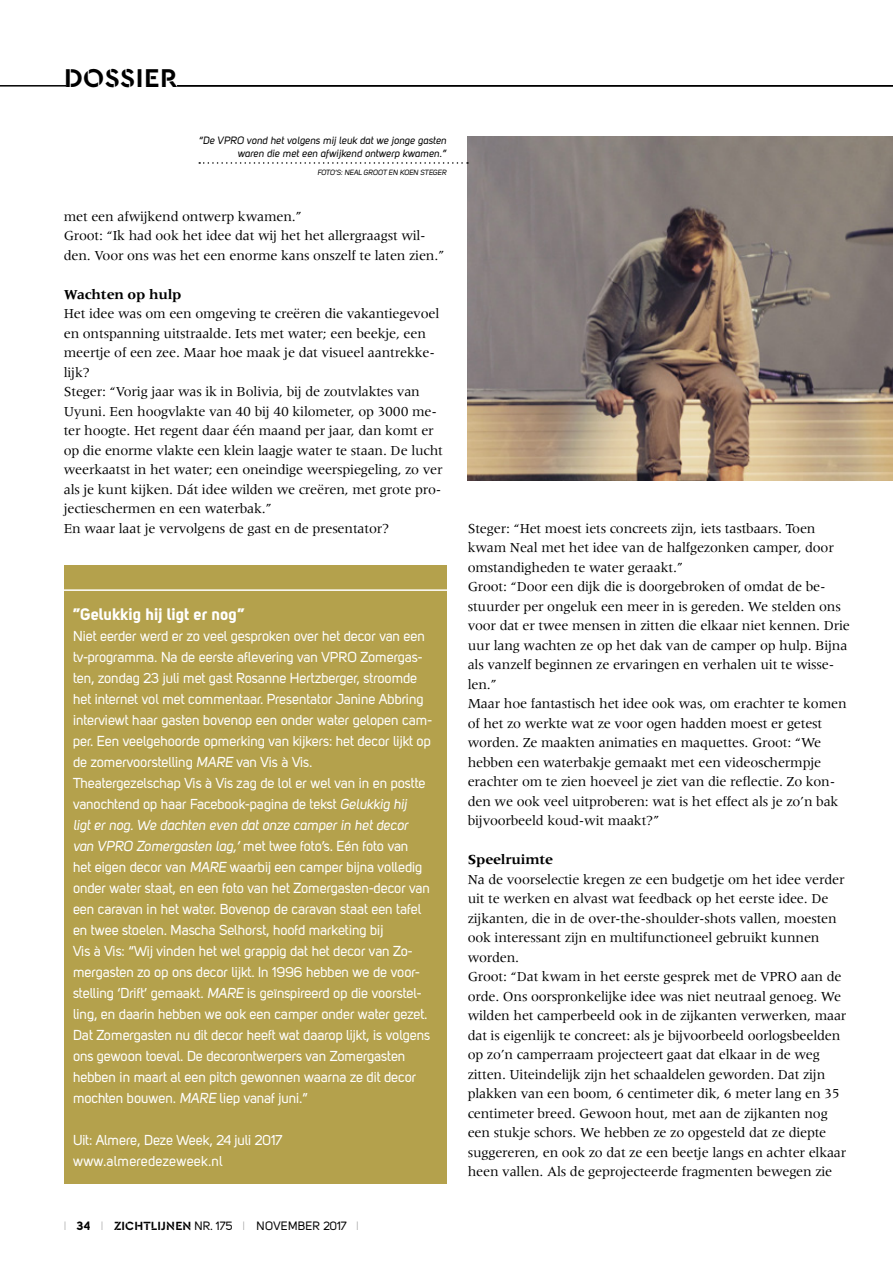
<style>
.page{position:relative;width:893px;height:1263px;background:#fff}
.page>*{position:absolute;margin:0;border:0;box-sizing:border-box;transform-origin:0 0}
.t1{font:700 27px "Cera Stencil PRO";letter-spacing:.02em;color:#000}
.t2{font:16.5px "Uni Sans Bold";letter-spacing:.01em;color:#fff}
.t3{font:14.25px/19.5px "Meridien";letter-spacing:-.015em;color:#000}
.t4{font:14.25px/21px "Uni Sans Regular";letter-spacing:-.01em;color:#fff}
.t5{font:14.25px "Uni Sans Regular Italic";letter-spacing:-.01em;color:#fff}
.t6{font:700 14.25px "Meridien";letter-spacing:-.015em;color:#000}
.t7{font:12px "Uni Sans Regular";letter-spacing:.01em;color:#000}
.t8{font:10.5px/12.6px "Uni Sans Regular Italic";color:#000;text-align:right}
.t9{font:7.5px "Uni Sans Regular Italic";letter-spacing:-.01em;color:#000}
.s1{font-family:"Uni Sans Regular Italic"}
.s2{font-family:"Uni Sans Light";color:#878787}
.s3{font-family:"Uni Sans Bold"}
.s4{font-family:"Cera Stencil PRO";font-weight:700;font-size:12.45px}
</style>
<div class="page">
<div style="left:64px;top:565px;width:382px;height:618px;background:#b4a14c"></div>
<hr style="left:0;top:85px;width:66px;height:2px;background:#000">
<hr style="left:177px;top:85px;width:716px;height:2px;background:#000">
<hr style="left:61px;top:589px;width:393px;height:2px;background:#fff">
<img style="left:468px;top:136px;width:425px;height:344px">
<svg style="left:199px;top:162px;width:269px;height:2px"></svg>
<h1 class="t1" style="left:64px;top:60px;width:115px">DOSSIER</h1>
<p class="t8" style="left:198px;top:134px;width:250px">“De VPRO vond het volgens mij leuk dat we jonge gasten waren die met een afwijkend ontwerp kwamen.”</p>
<p class="t9" style="left:317px;top:168px;width:131px">FOTO’S: NEAL GROOT EN KOEN STEGER</p>
<p class="t3" style="left:64px;top:207px;width:382px">met een afwijkend ontwerp kwamen.”<br>Groot: “Ik had ook het idee dat wij het het allergraagst wil&shy;den. Voor ons was het een enorme kans onszelf te laten zien.”</p>
<p class="t6" style="left:64px;top:286px;width:119px">Wachten op hulp</p>
<p class="t3" style="left:64px;top:304px;width:381px">Het idee was om een omgeving te creëren die vakantiegevoel en ontspanning uitstraalde. Iets met water; een beekje, een meertje of een zee. Maar hoe maak je dat visueel aantrekke&shy;lijk?<br>Steger: “Vorig jaar was ik in Bolivia, bij de zoutvlaktes van Uyuni. Een hoogvlakte van 40 bij 40 kilometer, op 3000 me&shy;ter hoogte. Het regent daar één maand per jaar, dan komt er op die enorme vlakte een klein laagje water te staan. De lucht weerkaatst in het water; een oneindige weerspiegeling, zo ver als je kunt kijken. Dát idee wilden we creëren, met grote pro&shy;jectieschermen en een waterbak.”<br>En waar laat je vervolgens de gast en de presentator?</p>
<p class="t2" style="left:73px;top:604px;width:173px">”Gelukkig hij ligt er nog”</p>
<p class="t4" style="left:73px;top:625px;width:361px">Niet eerder werd er zo veel gesproken over het decor van een tv-programma. Na de eerste aflevering van VPRO Zomergas&shy;ten, zondag 23 juli met gast Rosanne Hertzberger, stroomde het internet vol met commentaar. Presentator Janine Abbring interviewt haar gasten bovenop een onder water gelopen cam&shy;per. Een veelgehoorde opmerking van kijkers: het decor lijkt op de zomervoorstelling <span class="s1">MARE</span> van Vis à Vis.<br>Theatergezelschap Vis à Vis zag de lol er wel van in en postte vanochtend op haar Facebook-pagina de tekst <span class="s1">Gelukkig hij</span></p>
<p class="t5" style="left:73px;top:816px;width:337px">ligt er nog. We dachten even dat onze camper in het decor</p>
<p class="t4" style="left:73px;top:835px;width:359px"><span class="s1">van VPRO Zomergasten lag,’</span> met twee foto’s. Eén foto van het eigen decor van <span class="s1">MARE</span> waarbij een camper bijna volledig onder water staat, en een foto van het Zomergasten-decor van een caravan in het water. Bovenop de caravan staat een tafel en twee stoelen. Mascha Selhorst, hoofd marketing bij<br>Vis à Vis: “Wij vinden het wel grappig dat het decor van Zo&shy;mergasten zo op ons decor lijkt. In 1996 hebben we de voor&shy;stelling ‘Drift’ gemaakt. <span class="s1">MARE</span> is geïnspireerd op die voorstel&shy;ling, en daarin hebben we ook een camper onder water gezet.<br>Dat Zomergasten nu dit decor heeft wat daarop lijkt, is volgens ons gewoon toeval. De decorontwerpers van Zomergasten hebben in maart al een pitch gewonnen waarna ze dit decor mochten bouwen. <span class="s1">MARE</span> liep vanaf juni.”</p>
<p class="t4" style="left:73px;top:1129px;width:211px">Uit: Almere, Deze Week, 24 juli 2017 www.almeredezeweek.nl</p>
<p class="t7" style="left:64px;top:1219px;width:296px"><span class="s2">I</span> <span class="s3">34</span> <span class="s2">I</span> <span class="s4">ZICHTLIJNEN</span> NR. 175 <span class="s2">I</span> NOVEMBER 2017 <span class="s2">I</span></p>
<p class="t3" style="left:468px;top:518px;width:384px">Steger: “Het moest iets concreets zijn, iets tastbaars. Toen kwam Neal met het idee van de halfgezonken camper, door omstandigheden te water geraakt.”<br>Groot: “Door een dijk die is doorgebroken of omdat de be&shy;stuurder per ongeluk een meer in is gereden. We stelden ons voor dat er twee mensen in zitten die elkaar niet kennen. Drie uur lang wachten ze op het dak van de camper op hulp. Bijna als vanzelf beginnen ze ervaringen en verhalen uit te wisse&shy;len.”<br>Maar hoe fantastisch het idee ook was, om erachter te komen of het zo werkte wat ze voor ogen hadden moest er getest worden. Ze maakten animaties en maquettes. Groot: “We hebben een waterbakje gemaakt met een videoschermpje erachter om te zien hoeveel je ziet van die reflectie. Zo kon&shy;den we ook veel uitproberen: wat is het effect als je zo’n bak bijvoorbeeld koud-wit maakt?”</p>
<p class="t6" style="left:468px;top:851px;width:87px">Speelruimte</p>
<p class="t3" style="left:468px;top:869px;width:380px">Na de voorselectie kregen ze een budgetje om het idee verder uit te werken en alvast wat feedback op het eerste idee. De zijkanten, die in de over- the- shoulder- shots vallen, moesten ook interessant zijn en multifunctioneel gebruikt kunnen worden.<br>Groot: “Dat kwam in het eerste gesprek met de VPRO aan de orde. Ons oorspronkelijke idee was niet neutraal genoeg. We wilden het camperbeeld ook in de zijkanten verwerken, maar dat is eigenlijk te concreet: als je bijvoorbeeld oorlogsbeelden op zo’n camperraam projecteert gaat dat elkaar in de weg zitten. Uiteindelijk zijn het schaaldelen geworden. Dat zijn plakken van een boom, 6 centimeter dik, 6 meter lang en 35 centimeter breed. Gewoon hout, met aan de zijkanten nog een stukje schors. We hebben ze zo opgesteld dat ze diepte suggereren, en ook zo dat ze een beetje langs en achter elkaar heen vallen. Als de geprojecteerde fragmenten bewegen zie</p>
</div>
